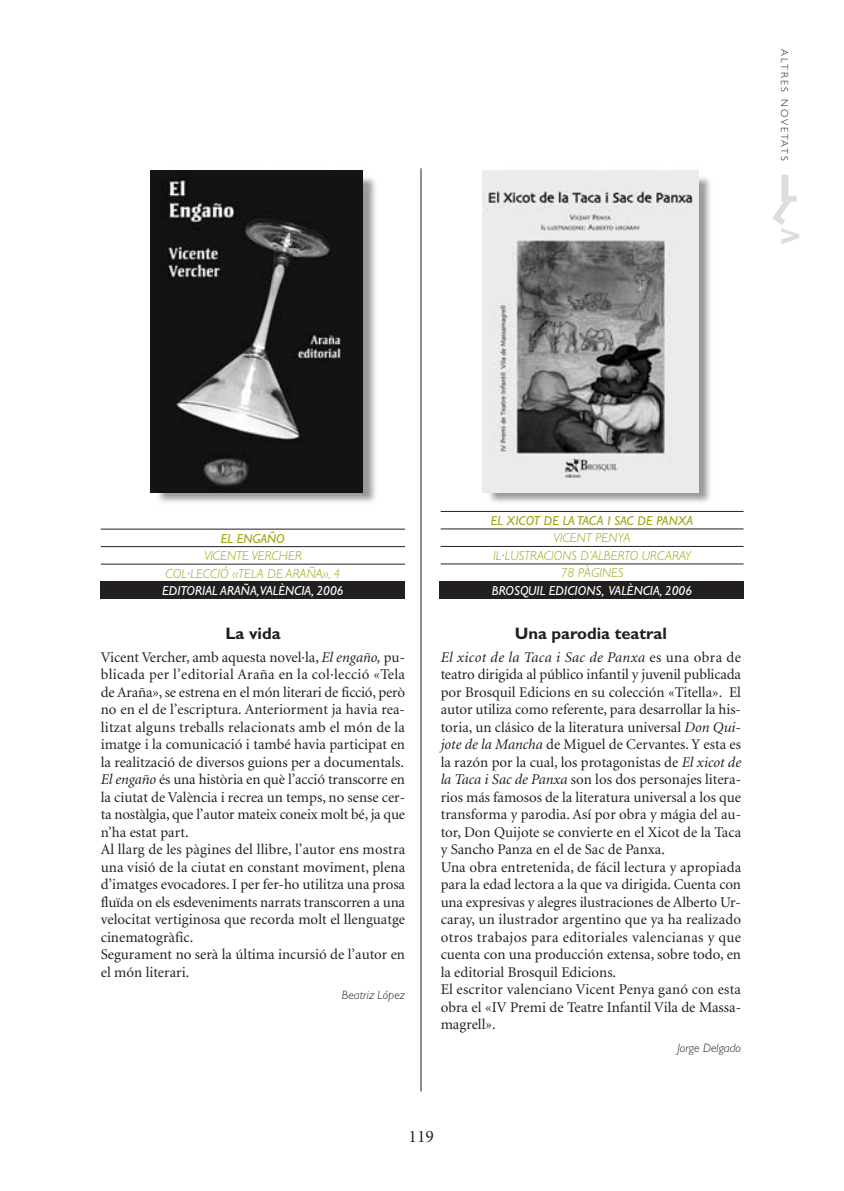
<style>
.page{position:relative;width:844px;height:1191px;background:#fff}
.page>*{position:absolute;margin:0;border:0;box-sizing:border-box;transform-origin:0 0}
.t1{font:17.5px "Minion";color:#231f20}
.t2{font:700 16.62px "Gill Sans";color:#231f20}
.t3{font:14.88px/17.5px "Minion";color:#231f20}
.t4{font:italic 300 13.12px/17.5px "Gill Sans";color:#9ea615;text-align:center}
.t5{font:italic 13.12px "Gill Sans";color:#fff}
.t6{font:italic 13.12px "Gill Sans";color:#9ea615}
.t7{font:italic 300 12.25px "Gill Sans";color:#231f20}
.t8{font:300 10.15px "Gill Sans";letter-spacing:.2em;color:#231f20}
.s1{font-style:italic}
</style>
<div class="page">
<img style="left:150px;top:177px;width:226px;height:326px">
<img style="left:150px;top:170px;width:213px;height:322px">
<img style="left:482px;top:170px;width:229px;height:333px">
<img style="left:482px;top:170px;width:216px;height:322px">
<svg style="left:772px;top:175px;width:27px;height:69px"></svg>
<div style="left:439px;top:581px;width:304px;height:18px;background:#231f20"></div>
<hr style="left:440px;top:511px;width:303px;height:1px;background:#231f20">
<hr style="left:440px;top:528px;width:303px;height:1px;background:#231f20">
<hr style="left:440px;top:546px;width:303px;height:1px;background:#231f20">
<hr style="left:440px;top:563px;width:303px;height:1px;background:#231f20">
<hr style="left:420px;top:168px;width:1px;height:923px;background:#231f20">
<div style="left:101px;top:581px;width:304px;height:18px;background:#231f20"></div>
<hr style="left:101px;top:529px;width:304px;height:1px;background:#231f20">
<hr style="left:101px;top:546px;width:304px;height:1px;background:#231f20">
<hr style="left:101px;top:564px;width:304px;height:1px;background:#231f20">
<p class="t8" style="left:788px;top:49px;width:113px;rotate:90deg">ALTRES NOVETATS</p>
<p class="t6" style="left:221px;top:533px;width:65px">EL ENGAÑO</p>
<p class="t4" style="left:165px;top:548px;width:176px">VICENTE VERCHER<br>COL·LECCIÓ «TELA DE ARAÑA», 4</p>
<p class="t5" style="left:162px;top:586px;width:183px">EDITORIAL ARAÑA,VALÈNCIA, 2006</p>
<p class="t2" style="left:225px;top:628px;width:57px">La vida</p>
<p class="t3" style="left:101px;top:649px;width:306px">Vicent Vercher, amb aquesta novel·la, <span class="s1">El engaño,</span> pu&shy;blicada per l’editorial Araña en la col·lecció «Tela de Araña», se estrena en el món literari de ficció, però no en el de l’escriptura. Anteriorment ja havia rea&shy;litzat alguns treballs relacionats amb el món de la imatge i la comunicació i també havia participat en la realització de diversos guions per a documentals.<br><span class="s1">El engaño</span> és una història en què l’acció transcorre en la ciutat de València i recrea un temps, no sense cer&shy;ta nostàlgia, que l’autor mateix coneix molt bé, ja que n’ha estat part.<br>Al llarg de les pàgines del llibre, l’autor ens mostra una visió de la ciutat en constant moviment, plena d’imatges evocadores. I per fer-ho utilitza una prosa fluïda on els esdeveniments narrats transcorren a una velocitat vertiginosa que recorda molt el llenguatge cinematogràfic.<br>Segurament no serà la última incursió de l’autor en el món literari.</p>
<p class="t7" style="left:342px;top:990px;width:65px">Beatriz López</p>
<p class="t6" style="left:490px;top:516px;width:204px">EL XICOT DE LA TACA I SAC DE PANXA</p>
<p class="t4" style="left:493px;top:530px;width:199px">VICENT PENYA<br>IL·LUSTRACIONS D’ALBERTO URCARAY<br>78 PÀGINES</p>
<p class="t5" style="left:492px;top:586px;width:202px">BROSQUIL EDICIONS, VALÈNCIA, 2006</p>
<p class="t2" style="left:514px;top:628px;width:154px">Una parodia teatral</p>
<p class="t3" style="left:440px;top:649px;width:302px"><span class="s1">El xicot de la Taca i Sac de Panxa</span> es una obra de teatro dirigida al público infantil y juvenil publicada por Brosquil Edicions en su colección «Titella». El autor utiliza como referente, para desarrollar la his&shy;toria, un clásico de la literatura universal <span class="s1">Don Qui&shy;jote de la Mancha</span> de Miguel de Cervantes. Y esta es la razón por la cual, los protagonistas de <span class="s1">El xicot de la Taca i Sac de Panxa</span> son los dos personajes litera&shy;rios más famosos de la literatura universal a los que transforma y parodia. Así por obra y mágia del au&shy;tor, Don Quijote se convierte en el Xicot de la Taca y Sancho Panza en el de Sac de Panxa.<br>Una obra entretenida, de fácil lectura y apropiada para la edad lectora a la que va dirigida. Cuenta con una expresivas y alegres ilustraciones de Alberto Ur&shy;caray, un ilustrador argentino que ya ha realizado otros trabajos para editoriales valencianas y que cuenta con una producción extensa, sobre todo, en la editorial Brosquil Edicions.<br>El escritor valenciano Vicent Penya ganó con esta obra el «IV Premi de Teatre Infantil Vila de Massa&shy;magrell».</p>
<p class="t7" style="left:677px;top:1043px;width:65px">Jorge Delgado</p>
<p class="t1" style="left:408px;top:1130px;width:27px">119</p>
</div>
